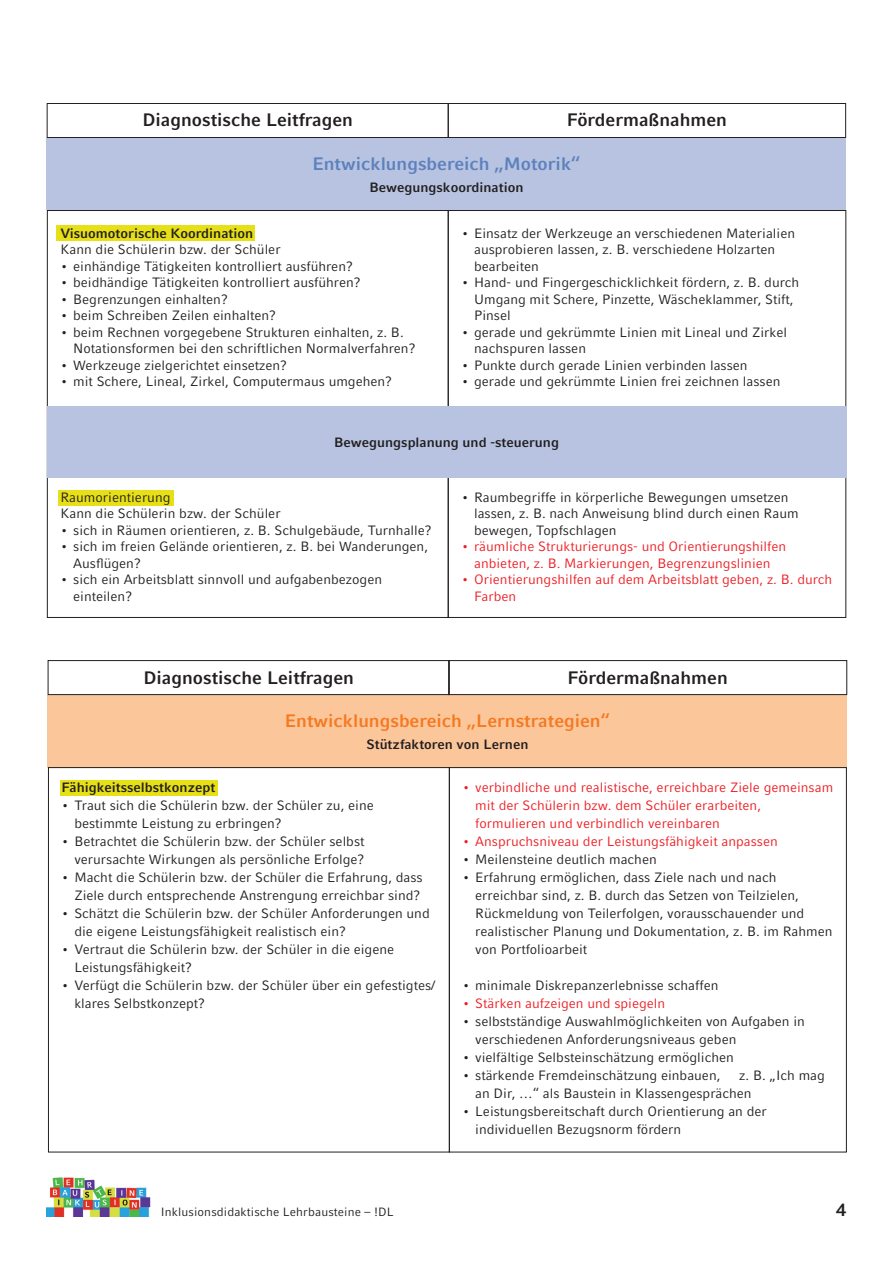
<style>
.page{position:relative;width:893px;height:1263px;background:#fff}
.page>*{position:absolute;margin:0;border:0;box-sizing:border-box;transform-origin:0 0}
.t1{font:700 18px "LMU Compatil Fact";color:#231f20}
.t2{font:700 18px "LMU Compatil Fact";color:#f47921}
.t3{font:700 18px "LMU Compatil Fact";color:#5d81bd}
.t4{font:13.5px/18px "LMU Compatil Fact";color:#231f20}
.t5{font:13.5px/18px "LMU Compatil Fact";color:#ee1d23}
.t6{font:700 13.5px "LMU Compatil Fact";color:#231f20}
.t7{font:12px "LMU Compatil Fact";letter-spacing:.01em;color:#231f20}
</style>
<div class="page">
<img style="left:47px;top:1177px;width:104px;height:39px">
<div style="left:56px;top:225px;width:199px;height:16px;background:#e7e016"></div>
<div style="left:59px;top:490px;width:115px;height:16px;background:#e7e016"></div>
<div style="left:61px;top:780px;width:157px;height:16px;background:#e7e016"></div>
<div style="left:48px;top:695px;width:799px;height:72px;background:#fcc69b"></div>
<div style="left:48px;top:660px;width:402px;height:35px;border:1px solid #231f20"></div>
<div style="left:448px;top:660px;width:399px;height:35px;border:1px solid #231f20"></div>
<div style="left:449px;top:767px;width:398px;height:385px;border:1px solid #231f20"></div>
<div style="left:47px;top:103px;width:402px;height:35px;border:1px solid #231f20"></div>
<div style="left:448px;top:103px;width:398px;height:35px;border:1px solid #231f20"></div>
<div style="left:47px;top:138px;width:799px;height:72px;background:#b7c3e0"></div>
<div style="left:47px;top:406px;width:799px;height:72px;background:#b7c3e0"></div>
<p class="t1" style="left:142px;top:109px;width:212px">Diagnostische Leitfragen</p>
<p class="t1" style="left:567px;top:109px;width:162px">Fördermaßnahmen</p>
<p class="t3" style="left:312px;top:153px;width:270px">Entwicklungsbereich „Motorik“</p>
<p class="t6" style="left:369px;top:180px;width:156px">Bewegungskoordination</p>
<p class="t6" style="left:60px;top:225px;width:194px">Visuomotorische Koordination</p>
<p class="t4" style="left:60px;top:241px;width:222px">Kann die Schülerin bzw. der Schüler</p>
<p class="t4" style="left:60px;top:257px;width:294px">• einhändige Tätigkeiten kontrolliert ausführen?</p>
<p class="t4" style="left:60px;top:274px;width:302px">• beidhändige Tätigkeiten kontrolliert ausführen?</p>
<p class="t4" style="left:60px;top:290px;width:169px">• Begrenzungen einhalten?</p>
<p class="t4" style="left:60px;top:307px;width:217px">• beim Schreiben Zeilen einhalten?</p>
<p class="t4" style="left:73px;top:324px;width:344px;line-height:16.5px;text-indent:-13px">• beim Rechnen vorgegebene Strukturen einhalten, z. B.<br>Notationsformen bei den schriftlichen Normalverfahren?</p>
<p class="t4" style="left:60px;top:356px;width:228px">• Werkzeuge zielgerichtet einsetzen?</p>
<p class="t4" style="left:60px;top:373px;width:333px">• mit Schere, Lineal, Zirkel, Computermaus umgehen?</p>
<p class="t4" style="left:474px;top:225px;width:323px;line-height:16.5px;text-indent:-13px">• Einsatz der Werkzeuge an verschiedenen Materialien ausprobieren lassen, z. B. verschiedene Holzarten bearbeiten</p>
<p class="t4" style="left:474px;top:274px;width:327px;line-height:16.5px;text-indent:-13px">• Hand- und Fingergeschicklichkeit fördern, z. B. durch<br>Umgang mit Schere, Pinzette, Wäscheklammer, Stift,<br>Pinsel</p>
<p class="t4" style="left:474px;top:324px;width:315px;line-height:16.5px;text-indent:-13px">• gerade und gekrümmte Linien mit Lineal und Zirkel nachspuren lassen</p>
<p class="t4" style="left:461px;top:356px;width:288px">• Punkte durch gerade Linien verbinden lassen</p>
<p class="t4" style="left:461px;top:373px;width:321px">• gerade und gekrümmte Linien frei zeichnen lassen</p>
<p class="t6" style="left:334px;top:435px;width:226px">Bewegungsplanung und -steuerung</p>
<p class="t4" style="left:60px;top:488px;width:112px">Raumorientierung</p>
<p class="t4" style="left:60px;top:505px;width:222px">Kann die Schülerin bzw. der Schüler</p>
<p class="t4" style="left:60px;top:521px;width:373px">• sich in Räumen orientieren, z. B. Schulgebäude, Turnhalle?</p>
<p class="t4" style="left:73px;top:538px;width:356px;line-height:16.5px;text-indent:-13px">• sich im freien Gelände orientieren, z. B. bei Wanderungen,<br>Ausflügen?</p>
<p class="t4" style="left:73px;top:571px;width:310px;line-height:16.5px;text-indent:-13px">• sich ein Arbeitsblatt sinnvoll und aufgabenbezogen einteilen?</p>
<p class="t4" style="left:474px;top:489px;width:326px;line-height:16.5px;text-indent:-13px">• Raumbegriffe in körperliche Bewegungen umsetzen lassen, z. B. nach Anweisung blind durch einen Raum bewegen, Topfschlagen</p>
<p class="t5" style="left:461px;top:538px;width:326px;line-height:16.5px;text-align:center">• räumliche Strukturierungs- und Orientierungshilfen anbieten, z. B. Markierungen, Begrenzungslinien</p>
<p class="t5" style="left:474px;top:571px;width:360px;line-height:16.5px;text-indent:-13px">• Orientierungshilfen auf dem Arbeitsblatt geben, z. B. durch<br>Farben</p>
<p class="t1" style="left:143px;top:667px;width:212px">Diagnostische Leitfragen</p>
<p class="t1" style="left:567px;top:667px;width:162px">Fördermaßnahmen</p>
<p class="t2" style="left:285px;top:710px;width:327px">Entwicklungsbereich „Lernstrategien“</p>
<p class="t6" style="left:366px;top:737px;width:164px">Stützfaktoren von Lernen</p>
<p class="t6" style="left:62px;top:779px;width:155px">Fähigkeitsselbstkonzept</p>
<p class="t4" style="left:74px;top:796px;width:301px;text-indent:-13px">• Traut sich die Schülerin bzw. der Schüler zu, eine bestimmte Leistung zu erbringen?</p>
<p class="t4" style="left:62px;top:832px;width:304px;text-align:right">• Betrachtet die Schülerin bzw. der Schüler selbst verursachte Wirkungen als persönliche Erfolge?</p>
<p class="t4" style="left:62px;top:868px;width:363px;text-align:right">• Macht die Schülerin bzw. der Schüler die Erfahrung, dass<br>Ziele durch entsprechende Anstrengung erreichbar sind?</p>
<p class="t4" style="left:74px;top:904px;width:357px;text-indent:-13px">• Schätzt die Schülerin bzw. der Schüler Anforderungen und die eigene Leistungsfähigkeit realistisch ein?</p>
<p class="t4" style="left:74px;top:940px;width:321px;text-indent:-13px">• Vertraut die Schülerin bzw. der Schüler in die eigene<br>Leistungsfähigkeit?</p>
<p class="t4" style="left:74px;top:976px;width:362px;text-indent:-13px">• Verfügt die Schülerin bzw. der Schüler über ein gefestigtes/ klares Selbstkonzept?</p>
<p class="t5" style="left:475px;top:778px;width:359px;text-indent:-13px">• verbindliche und realistische, erreichbare Ziele gemeinsam mit der Schülerin bzw. dem Schüler erarbeiten, formulieren und verbindlich vereinbaren</p>
<p class="t5" style="left:462px;top:832px;width:317px">• Anspruchsniveau der Leistungsfähigkeit anpassen</p>
<p class="t4" style="left:462px;top:850px;width:196px">• Meilensteine deutlich machen</p>
<p class="t4" style="left:475px;top:868px;width:359px;text-indent:-13px">• Erfahrung ermöglichen, dass Ziele nach und nach erreichbar sind, z. B. durch das Setzen von Teilzielen, Rückmeldung von Teilerfolgen, vorausschauender und realistischer Planung und Dokumentation, z. B. im Rahmen von Portfolioarbeit</p>
<p class="t4" style="left:462px;top:976px;width:257px">• minimale Diskrepanzerlebnisse schaffen</p>
<p class="t5" style="left:462px;top:994px;width:204px">• Stärken aufzeigen und spiegeln</p>
<p class="t4" style="left:475px;top:1012px;width:331px;text-indent:-13px">• selbstständige Auswahlmöglichkeiten von Aufgaben in verschiedenen Anforderungsniveaus geben</p>
<p class="t4" style="left:462px;top:1048px;width:273px">• vielfältige Selbsteinschätzung ermöglichen</p>
<p class="t4" style="left:462px;top:1066px;width:260px">• stärkende Fremdeinschätzung einbauen,</p>
<p class="t4" style="left:475px;top:1066px;width:351px;text-indent:264px">z. B. „Ich mag an Dir, …“ als Baustein in Klassengesprächen</p>
<p class="t4" style="left:475px;top:1102px;width:293px;text-indent:-13px">• Leistungsbereitschaft durch Orientierung an der individuellen Bezugsnorm fördern</p>
<p class="t7" style="left:161px;top:1205px;width:234px">Inklusionsdidaktische Lehrbausteine – !DL</p>
<h1 class="t1" style="left:836px;top:1199px;width:12px">4</h1>
</div>
